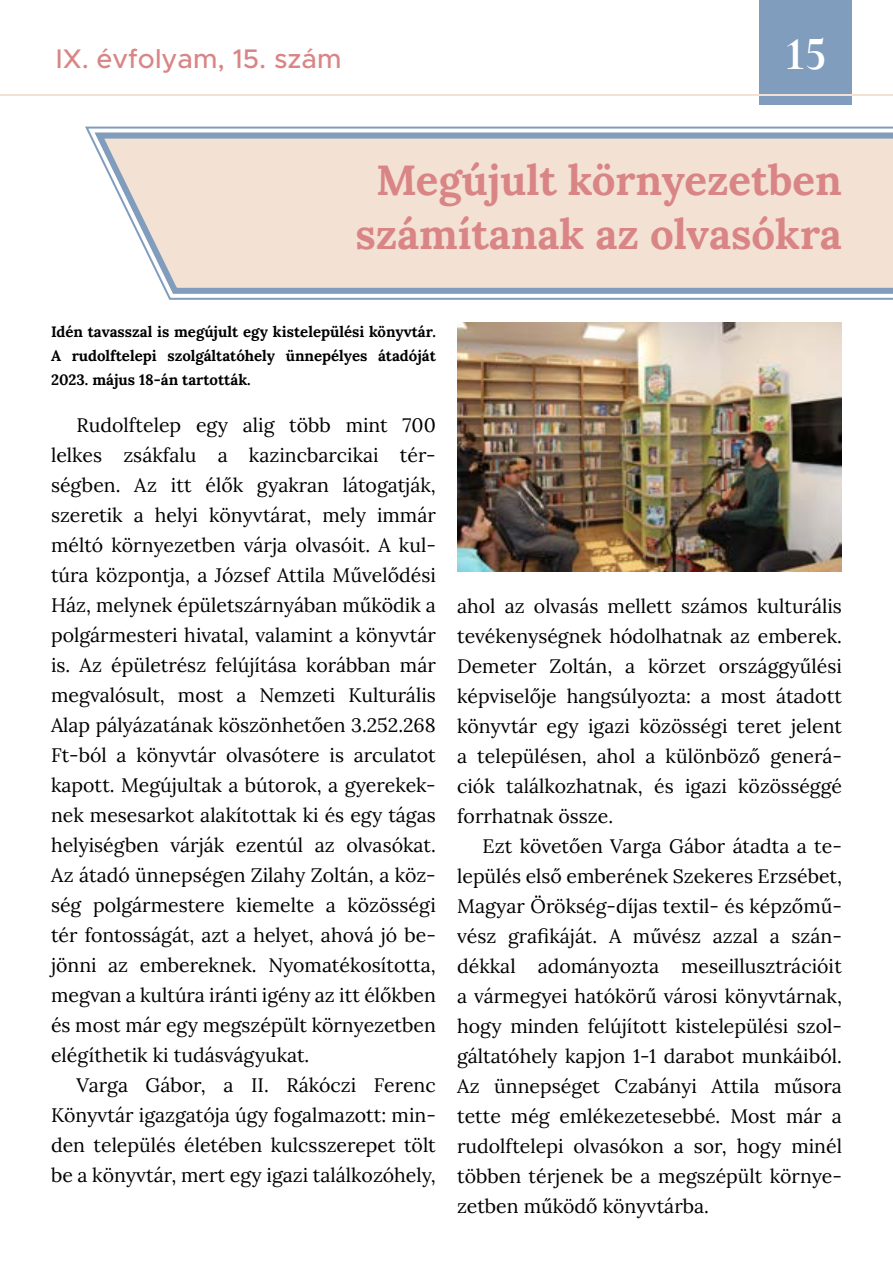
<style>
.page{position:relative;width:893px;height:1263px;background:#fff}
.page>*{position:absolute;margin:0;border:0;box-sizing:border-box;transform-origin:0 0}
.t1{font:700 48px "Cormorant Infant";color:#fff}
.t2{font:700 42px/54px "Lora";color:#d98586;text-align:center}
.t3{font:500 27px "Metropolis";color:#d98586}
.t4{font:19.5px/30px "Lora";color:#000;text-align:justify}
.t5{font:700 15px/24px "Lora";color:#000;text-align:justify}
</style>
<div class="page">
<div style="left:759px;top:0;width:93px;height:105px;background:#809dbd"></div>
<hr style="left:0;top:94px;width:893px;height:2px;background:#f3e1d3">
<svg style="left:85px;top:126px;width:808px;height:174px"></svg>
<svg style="left:90px;top:130px;width:803px;height:167px;background:#ebded5"></svg>
<img style="left:457px;top:322px;width:385px;height:249px">
<h3 class="t3" style="left:56px;top:41px;width:287px">IX. évfolyam, 15. szám</h3>
<h1 class="t1" style="left:786px;top:24px;width:42px">15</h1>
<h2 class="t2" style="left:355px;top:150px;width:488px">Megújult környezetben számítanak az olvasókra</h2>
<p class="t5" style="left:51px;top:318px;width:386px">Idén tavasszal is megújult egy kistelepülési könyvtár.<br>A rudolftelepi szolgáltatóhely ünnepélyes átadóját 2023. május 18-án tartották.</p>
<p class="t4" style="left:51px;top:409px;width:386px;text-indent:26px">Rudolftelep egy alig több mint 700 lelkes zsákfalu a kazincbarcikai tér&shy;ségben. Az itt élők gyakran látogatják, szeretik a helyi könyvtárat, mely immár méltó környezetben várja olvasóit. A kul&shy;túra központja, a József Attila Művelődési Ház, melynek épületszárnyában működik a polgármesteri hivatal, valamint a könyvtár is. Az épületrész felújítása korábban már megvalósult, most a Nemzeti Kulturális Alap pályázatának köszönhetően 3.252.268<br>Ft-ból a könyvtár olvasótere is arculatot kapott. Megújultak a bútorok, a gyerekek&shy;nek mesesarkot alakítottak ki és egy tágas helyiségben várják ezentúl az olvasókat.<br>Az átadó ünnepségen Zilahy Zoltán, a köz&shy;ség polgármestere kiemelte a közösségi tér fontosságát, azt a helyet, ahová jó be&shy;jönni az embereknek. Nyomatékosította, megvan a kultúra iránti igény az itt élőkben és most már egy megszépült környezetben elégíthetik ki tudásvágyukat.</p>
<p class="t4" style="left:51px;top:1069px;width:386px;text-indent:26px">Varga Gábor, a II. Rákóczi Ferenc Könyvtár igazgatója úgy fogalmazott: min&shy;den település életében kulcsszerepet tölt be a könyvtár, mert egy igazi találkozóhely,</p>
<p class="t4" style="left:457px;top:589px;width:386px">ahol az olvasás mellett számos kulturális tevékenységnek hódolhatnak az emberek.<br>Demeter Zoltán, a körzet országgyűlési képviselője hangsúlyozta: a most átadott könyvtár egy igazi közösségi teret jelent a településen, ahol a különböző generá&shy;ciók találkozhatnak, és igazi közösséggé forrhatnak össze.</p>
<p class="t4" style="left:457px;top:829px;width:386px;text-indent:26px">Ezt követően Varga Gábor átadta a te&shy;lepülés első emberének Szekeres Erzsébet, Magyar Örökség-díjas textil- és képzőmű&shy;vész grafikáját. A művész azzal a szán&shy;dékkal adományozta meseillusztrációit a vármegyei hatókörű városi könyvtárnak, hogy minden felújított kistelepülési szol&shy;gáltatóhely kapjon 1-1 darabot munkáiból.<br>Az ünnepséget Czabányi Attila műsora tette még emlékezetesebbé. Most már a rudolftelepi olvasókon a sor, hogy minél többen térjenek be a megszépült környe&shy;zetben működő könyvtárba.</p>
</div>
